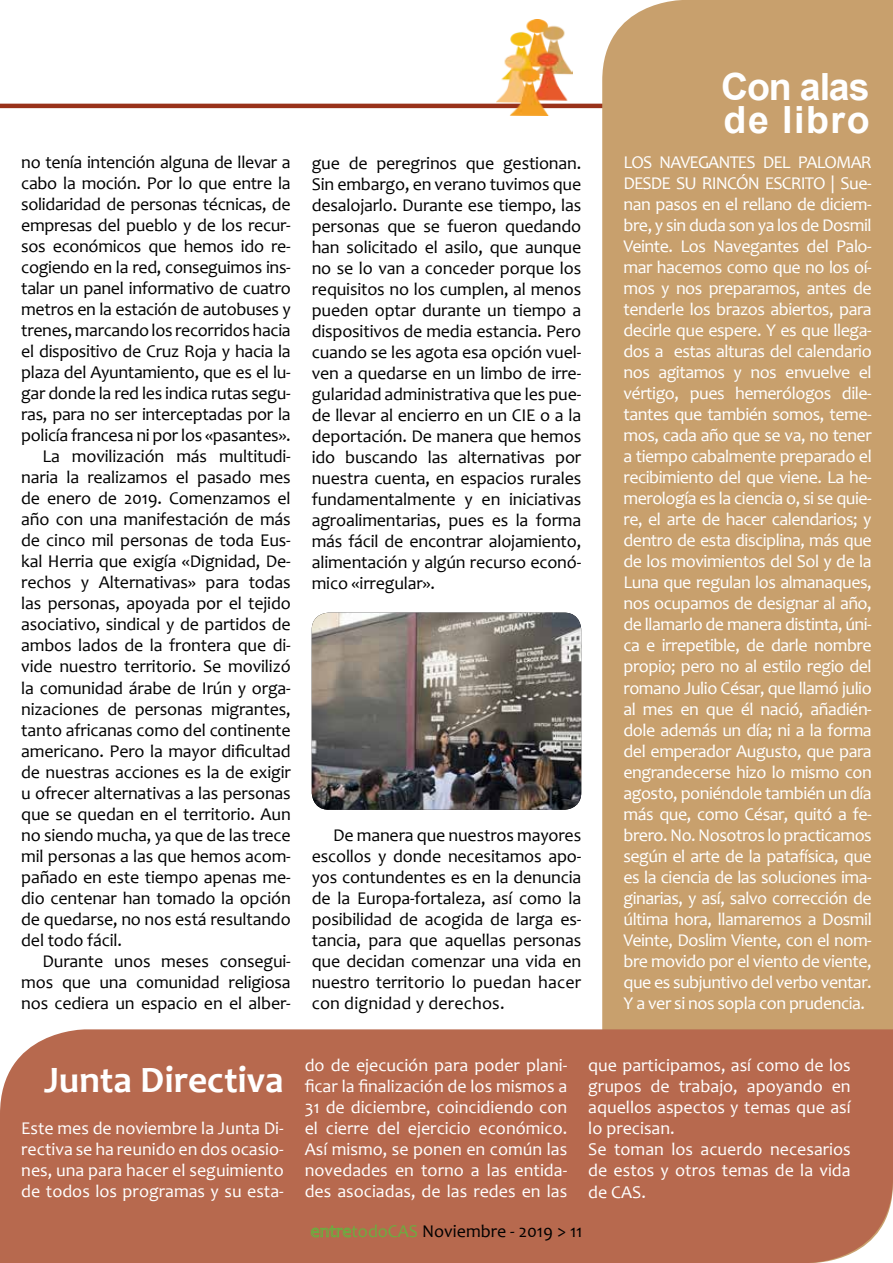
<style>
.page{position:relative;width:893px;height:1263px;background:#fff}
.page>*{position:absolute;margin:0;border:0;box-sizing:border-box;transform-origin:0 0}
.t1{font:700 37.5px/33px "Arial";letter-spacing:.005em;color:#fff}
.t2{font:700 37.5px "Candara";color:#fff}
.t3{font:18px/21px "Candara";letter-spacing:-.01em;color:#000;text-align:justify}
.t4{font:18px/21px "Candara";color:#fff;text-align:justify}
.s1{color:#6bad40}
</style>
<div class="page">
<img style="left:312px;top:613px;width:269px;height:197px">
<hr style="left:0;top:104px;width:872px;height:4px;background:#99321a">
<div style="left:602px;top:0;width:291px;height:1029px;background:#c8a06d"></div>
<div style="left:0;top:1029px;width:893px;height:234px;background:#b7694e"></div>
<svg style="left:299px;top:1225px;width:52px;height:12px"></svg>
<img style="left:496px;top:19px;width:77px;height:97px">
<p class="t3" style="left:21px;top:152px;width:271px">no tenía intención alguna de llevar a</p>
<p class="t3" style="left:21px;top:173px;width:271px">cabo la moción. Por lo que entre la</p>
<p class="t3" style="left:21px;top:194px;width:271px">solidaridad de personas técnicas, de</p>
<p class="t3" style="left:21px;top:215px;width:271px">empresas del pueblo y de los recur-</p>
<p class="t3" style="left:21px;top:236px;width:271px">sos económicos que hemos ido re-</p>
<p class="t3" style="left:21px;top:257px;width:271px">cogiendo en la red, conseguimos ins-</p>
<p class="t3" style="left:21px;top:278px;width:271px">talar un panel informativo de cuatro</p>
<p class="t3" style="left:21px;top:299px;width:271px">metros en la estación de autobuses y</p>
<p class="t3" style="left:21px;top:320px;width:271px">trenes, marcando los recorridos hacia</p>
<p class="t3" style="left:21px;top:341px;width:271px">el dispositivo de Cruz Roja y hacia la</p>
<p class="t3" style="left:21px;top:362px;width:271px">plaza del Ayuntamiento, que es el lu-</p>
<p class="t3" style="left:21px;top:383px;width:271px">gar donde la red les indica rutas segu-</p>
<p class="t3" style="left:21px;top:404px;width:271px">ras, para no ser interceptadas por la</p>
<p class="t3" style="left:21px;top:425px;width:271px">policía francesa ni por los «pasantes».</p>
<p class="t3" style="left:43px;top:446px;width:250px">La movilización más multitudi-</p>
<p class="t3" style="left:21px;top:467px;width:271px">naria la realizamos el pasado mes</p>
<p class="t3" style="left:21px;top:488px;width:271px">de enero de 2019. Comenzamos el</p>
<p class="t3" style="left:21px;top:509px;width:271px">año con una manifestación de más</p>
<p class="t3" style="left:21px;top:530px;width:271px">de cinco mil personas de toda Eus-</p>
<p class="t3" style="left:21px;top:551px;width:271px">kal Herria que exigía «Dignidad, De-</p>
<p class="t3" style="left:21px;top:572px;width:271px">rechos y Alternativas» para todas</p>
<p class="t3" style="left:21px;top:593px;width:271px">las personas, apoyada por el tejido</p>
<p class="t3" style="left:21px;top:614px;width:271px">asociativo, sindical y de partidos de</p>
<p class="t3" style="left:21px;top:635px;width:271px">ambos lados de la frontera que di-</p>
<p class="t3" style="left:21px;top:656px;width:271px">vide nuestro territorio. Se movilizó</p>
<p class="t3" style="left:21px;top:677px;width:271px">la comunidad árabe de Irún y orga-</p>
<p class="t3" style="left:21px;top:698px;width:271px">nizaciones de personas migrantes,</p>
<p class="t3" style="left:21px;top:719px;width:271px">tanto africanas como del continente</p>
<p class="t3" style="left:21px;top:740px;width:271px">americano. Pero la mayor dificultad</p>
<p class="t3" style="left:21px;top:761px;width:271px">de nuestras acciones es la de exigir</p>
<p class="t3" style="left:21px;top:782px;width:271px">u ofrecer alternativas a las personas</p>
<p class="t3" style="left:21px;top:803px;width:271px">que se quedan en el territorio. Aun</p>
<p class="t3" style="left:21px;top:824px;width:271px">no siendo mucha, ya que de las trece</p>
<p class="t3" style="left:21px;top:845px;width:271px">mil personas a las que hemos acom-</p>
<p class="t3" style="left:21px;top:866px;width:271px">pañado en este tiempo apenas me-</p>
<p class="t3" style="left:21px;top:887px;width:271px">dio centenar han tomado la opción</p>
<p class="t3" style="left:21px;top:908px;width:271px">de quedarse, no nos está resultando</p>
<p class="t3" style="left:21px;top:929px;width:102px">del todo fácil.</p>
<p class="t3" style="left:43px;top:950px;width:250px">Durante unos meses consegui-</p>
<p class="t3" style="left:21px;top:971px;width:271px">mos que una comunidad religiosa</p>
<p class="t3" style="left:21px;top:992px;width:271px">nos cediera un espacio en el alber-</p>
<p class="t3" style="left:312px;top:152px;width:271px">gue de peregrinos que gestionan.<br>Sin embargo, en verano tuvimos que desalojarlo. Durante ese tiempo, las personas que se fueron quedando han solicitado el asilo, que aunque no se lo van a conceder porque los requisitos no los cumplen, al menos pueden optar durante un tiempo a dispositivos de media estancia. Pero cuando se les agota esa opción vuel&shy;ven a quedarse en un limbo de irre&shy;gularidad administrativa que les pue&shy;de llevar al encierro en un CIE o a la deportación. De manera que hemos ido buscando las alternativas por nuestra cuenta, en espacios rurales fundamentalmente y en iniciativas agroalimentarias, pues es la forma más fácil de encontrar alojamiento, alimentación y algún recurso econó&shy;mico «irregular».</p>
<p class="t3" style="left:312px;top:824px;width:271px;text-indent:21px">De manera que nuestros mayores escollos y donde necesitamos apo&shy;yos contundentes es en la denuncia de la Europa-fortaleza, así como la posibilidad de acogida de larga es&shy;tancia, para que aquellas personas que decidan comenzar una vida en nuestro territorio lo puedan hacer con dignidad y derechos.</p>
<h1 class="t1" style="left:721px;top:70px;width:150px">Con alas de libro</h1>
<p class="t4" style="left:623px;top:152px;width:250px">LOS NAVEGANTES DEL PALOMAR DESDE SU RINCÓN ESCRITO | Sue&shy;nan pasos en el rellano de diciem&shy;bre, y sin duda son ya los de Dosmil Veinte. Los Navegantes del Palo&shy;mar hacemos como que no los oí&shy;mos y nos preparamos, antes de tenderle los brazos abiertos, para decirle que espere. Y es que llega&shy;dos a estas alturas del calendario nos agitamos y nos envuelve el vértigo, pues hemerólogos dile&shy;tantes que también somos, teme&shy;mos, cada año que se va, no tener a tiempo cabalmente preparado el recibimiento del que viene. La he&shy;merología es la ciencia o, si se quie&shy;re, el arte de hacer calendarios; y dentro de esta disciplina, más que de los movimientos del Sol y de la Luna que regulan los almanaques, nos ocupamos de designar al año, de llamarlo de manera distinta, úni&shy;ca e irrepetible, de darle nombre propio; pero no al estilo regio del romano Julio César, que llamó julio al mes en que él nació, añadién&shy;dole además un día; ni a la forma del emperador Augusto, que para engrandecerse hizo lo mismo con agosto, poniéndole también un día más que, como César, quitó a fe&shy;brero. No. Nosotros lo practicamos según el arte de la patafísica, que es la ciencia de las soluciones ima&shy;ginarias, y así, salvo corrección de última hora, llamaremos a Dosmil Veinte, Doslim Viente, con el nom&shy;bre movido por el viento de viente, que es subjuntivo del verbo ventar.<br>Y a ver si nos sopla con prudencia.</p>
<h1 class="t2" style="left:44px;top:1057px;width:241px">Junta Directiva</h1>
<p class="t4" style="left:21px;top:1118px;width:264px">Este mes de noviembre la Junta Di&shy;rectiva se ha reunido en dos ocasio&shy;nes, una para hacer el seguimiento de todos los programas y su esta-</p>
<p class="t4" style="left:305px;top:1055px;width:264px">do de ejecución para poder plani&shy;ficar la finalización de los mismos a 31 de diciembre, coincidiendo con el cierre del ejercicio económico.<br>Así mismo, se ponen en común las novedades en torno a las entida&shy;des asociadas, de las redes en las</p>
<p class="t4" style="left:588px;top:1055px;width:264px;text-align:left">que participamos, así como de los grupos de trabajo, apoyando en aquellos aspectos y temas que así lo precisan.<br>Se toman los acuerdo necesarios de estos y otros temas de la vida de CAS.</p>
<p class="t3" style="left:340px;top:1220px;width:230px"><span class="s1">todoCAS</span> eptiembre - 2019 &gt; 1</p>
<p class="t3" style="left:351px;top:1220px;width:233px"><span class="s1">todoCAS</span> Noviembre - 2019 &gt; 11</p>
</div>
